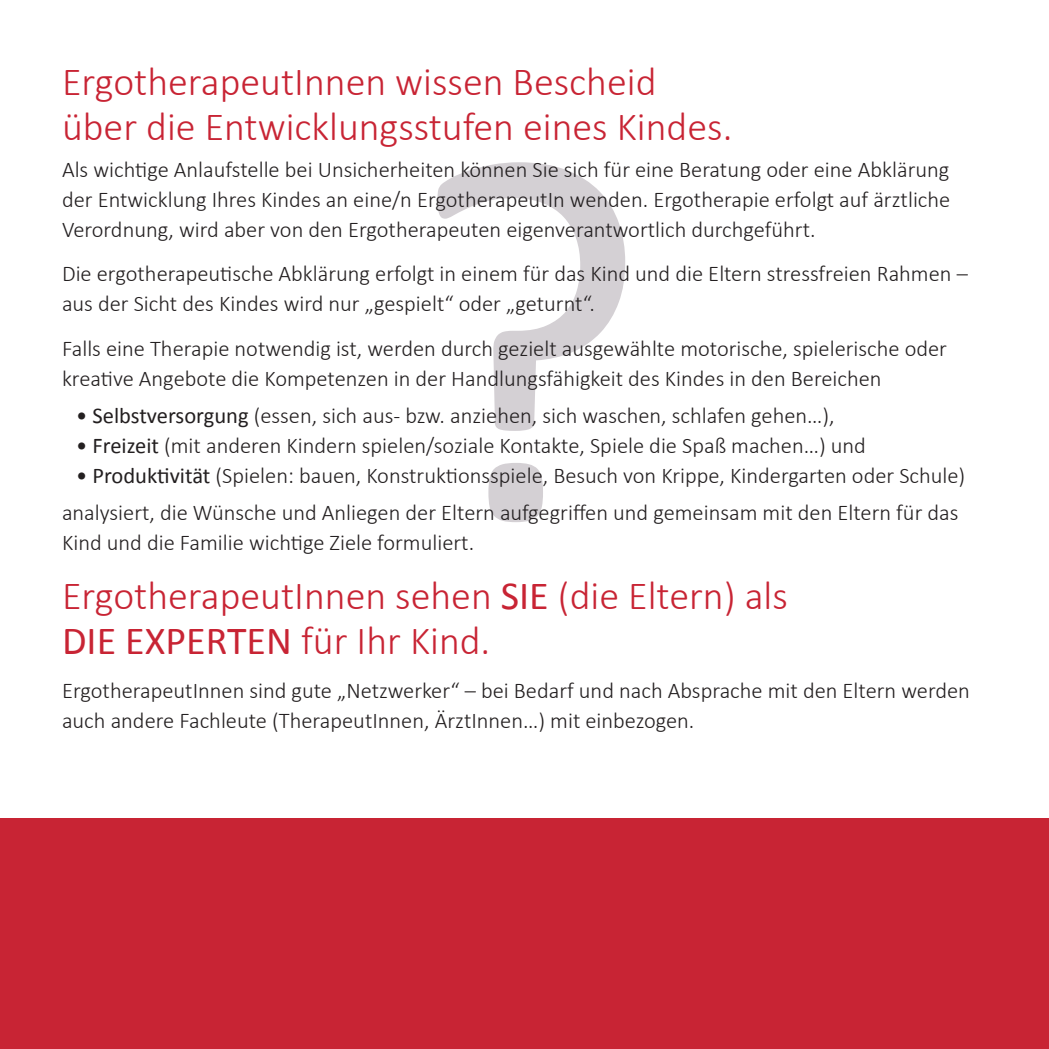
<style>
.page{position:relative;width:1049px;height:1049px;background:#fff}
.page>*{position:absolute;margin:0;border:0;box-sizing:border-box;transform-origin:0 0}
.t1{font:532.5px "Calibri";color:#d4d0d4}
.t2{font:300 40px/45px "Calibri";color:#c82434}
.t3{font:300 22.5px/30px "Calibri";color:#231f20}
.s1{font-weight:400}
</style>
<div class="page">
<div style="left:0;top:819px;width:1049px;height:230px;background:#c82434"></div>
<h2 class="t2" style="left:62px;top:58px;width:672px">ErgotherapeutInnen wissen Bescheid über die Entwicklungsstufen eines Kindes.</h2>
<p class="t3" style="left:62px;top:154px;width:890px;text-align:justify">Als wichtige Anlaufstelle bei Unsicherheiten können Sie sich für eine Beratung oder eine Abklärung der Entwicklung Ihres Kindes an eine/n ErgotherapeutIn wenden. Ergotherapie erfolgt auf ärztliche Verordnung, wird aber von den Ergotherapeuten eigenverantwortlich durchgeführt.</p>
<p class="t3" style="left:62px;top:258px;width:907px">Die ergotherapeutische Abklärung erfolgt in einem für das Kind und die Eltern stressfreien Rahmen – aus der Sicht des Kindes wird nur „gespielt“ oder „geturnt“.</p>
<p class="t3" style="left:62px;top:332px;width:886px">Falls eine Therapie notwendig ist, werden durch gezielt ausgewählte motorische, spielerische oder kreative Angebote die Kompetenzen in der Handlungsfähigkeit des Kindes in den Bereichen</p>
<p class="t3" style="left:76px;top:399px;width:760px"><span class="s1">• Selbstversorgung</span> (essen, sich aus- bzw. anziehen, sich waschen, schlafen gehen…),</p>
<p class="t3" style="left:76px;top:429px;width:791px"><span class="s1">• Freizeit</span> (mit anderen Kindern spielen/soziale Kontakte, Spiele die Spaß machen…) und</p>
<p class="t3" style="left:62px;top:456px;width:905px;line-height:37px;text-indent:14px"><span class="s1">• Produktivität</span> (Spielen: bauen, Konstruktionsspiele, Besuch von Krippe, Kindergarten oder Schule) analysiert, die Wünsche und Anliegen der Eltern aufgegriffen und gemeinsam mit den Eltern für das</p>
<p class="t3" style="left:62px;top:526px;width:414px">Kind und die Familie wichtige Ziele formuliert.</p>
<h2 class="t2" style="left:62px;top:571px;width:727px">ErgotherapeutInnen sehen <span class="s1">SIE</span> (die Eltern) als<br><span class="s1">DIE EXPERTEN</span> für Ihr Kind.</h2>
<p class="t3" style="left:62px;top:675px;width:909px">ErgotherapeutInnen sind gute „Netzwerker“ – bei Bedarf und nach Absprache mit den Eltern werden auch andere Fachleute (TherapeutInnen, ÄrztInnen…) mit einbezogen.</p>
<h1 class="t1" style="left:403px;top:6px;width:248px">?</h1>
</div>
